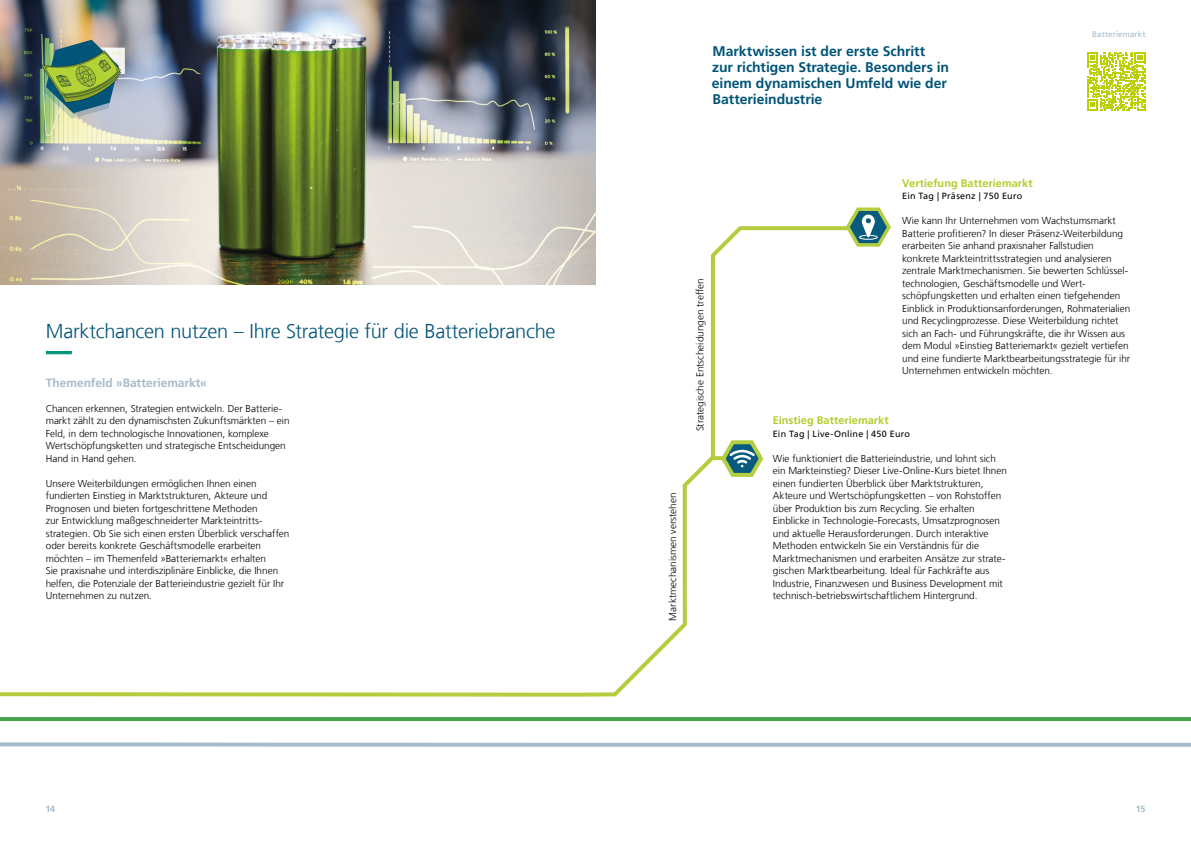
<style>
.page{position:relative;width:1191px;height:842px;background:#fff}
.page>*{position:absolute;margin:0;border:0;box-sizing:border-box;transform-origin:0 0}
.Ueberschrift_20_24_blue_gruen_Linie_unte{font:300 20px "Frutiger LT Com";letter-spacing:-.015em;color:#005478}
.Zitat_28_34_steel_blue{font:700 14px/16px "Frutiger LT Com";letter-spacing:-.005em;color:#005478}
.Zwischenueberschrift_10_12_5_grey_bold{font:700 12px "Frutiger LT Com";letter-spacing:-.005em;color:#a5bcca}
.Zwischenueberschrift_10_12_5_gruen_bold{font:700 11px "Frutiger LT Com";color:#b4cd2c}
.Fliesstext_9_12_5_schwarz{font:300 10px/12.5px "Frutiger LT Com";color:#000}
.Master_Absatzformat{font:300 10px "Frutiger LT Com";color:#000}
.Introtext_9_12_5_schwarz{font:9px "Frutiger LT Com";letter-spacing:.025em;color:#000}
.Pagina{font:700 9px "Frutiger LT Com";color:#a5bcca}
.Kolumne{font:8px "Frutiger LT Com";letter-spacing:.01em;color:#a5bcca}
</style>
<div class="page">
<img style="left:0;top:0;width:595px;height:285px">
<svg style="left:46px;top:351px;width:26px;height:3px"></svg>
<svg style="left:0;top:742px;width:1191px;height:5px;background:#b6c9d4"></svg>
<hr style="left:0;top:717px;width:1191px;height:4px;background:#44a24b">
<svg style="left:42px;top:113px;width:79px;height:8px"></svg>
<img style="left:29px;top:33px;width:107px;height:80px">
<svg style="left:0;top:458px;width:709px;height:239px"></svg>
<svg style="left:709px;top:207px;width:182px;height:270px"></svg>
<svg style="left:1087px;top:52px;width:58px;height:58px"></svg>
<p class="Ueberschrift_20_24_blue_gruen_Linie_unte" style="left:46px;top:319px;width:511px">Marktchancen nutzen – Ihre Strategie für die Batteriebranche</p>
<p class="Zwischenueberschrift_10_12_5_grey_bold" style="left:46px;top:376px;width:163px">Themenfeld »Batteriemarkt«</p>
<p class="Fliesstext_9_12_5_schwarz" style="left:46px;top:402px;width:245px">Chancen erkennen, Strategien entwickeln. Der Batterie&shy;markt zählt zu den dynamischsten Zukunftsmärkten – ein Feld, in dem technologische Innovationen, komplexe Wertschöpfungsketten und strategische Entscheidungen Hand in Hand gehen.</p>
<p class="Fliesstext_9_12_5_schwarz" style="left:46px;top:477px;width:245px">Unsere Weiterbildungen ermöglichen Ihnen einen fundierten Einstieg in Marktstrukturen, Akteure und Prognosen und bieten fortgeschrittene Methoden<br>zur Entwicklung maßgeschneiderter Markteintritts&shy;strategien. Ob Sie sich einen ersten Überblick verschaffen oder bereits konkrete Geschäftsmodelle erarbeiten möchten – im Themenfeld »Batteriemarkt« erhalten<br>Sie praxisnahe und interdisziplinäre Einblicke, die Ihnen helfen, die Potenziale der Batterieindustrie gezielt für Ihr Unternehmen zu nutzen.</p>
<p class="Zitat_28_34_steel_blue" style="left:712px;top:43px;width:239px">Marktwissen ist der erste Schritt<br>zur richtigen Strategie. Besonders in einem dynamischen Umfeld wie der<br>Batterieindustrie</p>
<p class="Kolumne" style="left:1092px;top:29px;width:55px">Batteriemarkt</p>
<p class="Master_Absatzformat" style="left:694px;top:431px;width:155px;rotate:-90deg">Strategische Entscheidungen treffen</p>
<p class="Master_Absatzformat" style="left:667px;top:621px;width:130px;rotate:-90deg">Marktmechanismen verstehen</p>
<p class="Zwischenueberschrift_10_12_5_gruen_bold" style="left:902px;top:176px;width:132px">Vertiefung Batteriemarkt</p>
<p class="Introtext_9_12_5_schwarz" style="left:902px;top:191px;width:121px">Ein Tag | Präsenz | 750 Euro</p>
<p class="Fliesstext_9_12_5_schwarz" style="left:902px;top:215px;width:230px">Wie kann Ihr Unternehmen vom Wachstumsmarkt Batterie profitieren? In dieser Präsenz-Weiterbildung erarbeiten Sie anhand praxisnaher Fallstudien konkrete Markteintrittsstrategien und analysieren zentrale Marktmechanismen. Sie bewerten Schlüssel&shy;technologien, Geschäftsmodelle und Wert&shy;schöpfungsketten und erhalten einen tiefgehenden Einblick in Produktionsanforderungen, Rohmaterialien und Recyclingprozesse. Diese Weiterbildung richtet sich an Fach- und Führungskräfte, die ihr Wissen aus dem Modul »Einstieg Batteriemarkt« gezielt vertiefen und eine fundierte Marktbearbeitungsstrategie für ihr Unternehmen entwickeln möchten.</p>
<p class="Zwischenueberschrift_10_12_5_gruen_bold" style="left:772px;top:414px;width:118px">Einstieg Batteriemarkt</p>
<p class="Introtext_9_12_5_schwarz" style="left:773px;top:428px;width:139px">Ein Tag | Live-Online | 450 Euro</p>
<p class="Fliesstext_9_12_5_schwarz" style="left:773px;top:452px;width:236px">Wie funktioniert die Batterieindustrie, und lohnt sich ein Markteinstieg? Dieser Live-Online-Kurs bietet Ihnen einen fundierten Überblick über Marktstrukturen, Akteure und Wertschöpfungsketten – von Rohstoffen über Produktion bis zum Recycling. Sie erhalten Einblicke in Technologie-Forecasts, Umsatzprognosen und aktuelle Herausforderungen. Durch interaktive Methoden entwickeln Sie ein Verständnis für die Marktmechanismen und erarbeiten Ansätze zur strate&shy;gischen Marktbearbeitung. Ideal für Fachkräfte aus Industrie, Finanzwesen und Business Development mit technisch-betriebswirtschaftlichem Hintergrund.</p>
<p class="Pagina" style="left:45px;top:803px;width:11px">14</p>
<p class="Pagina" style="left:1135px;top:803px;width:11px">15</p>
</div>
